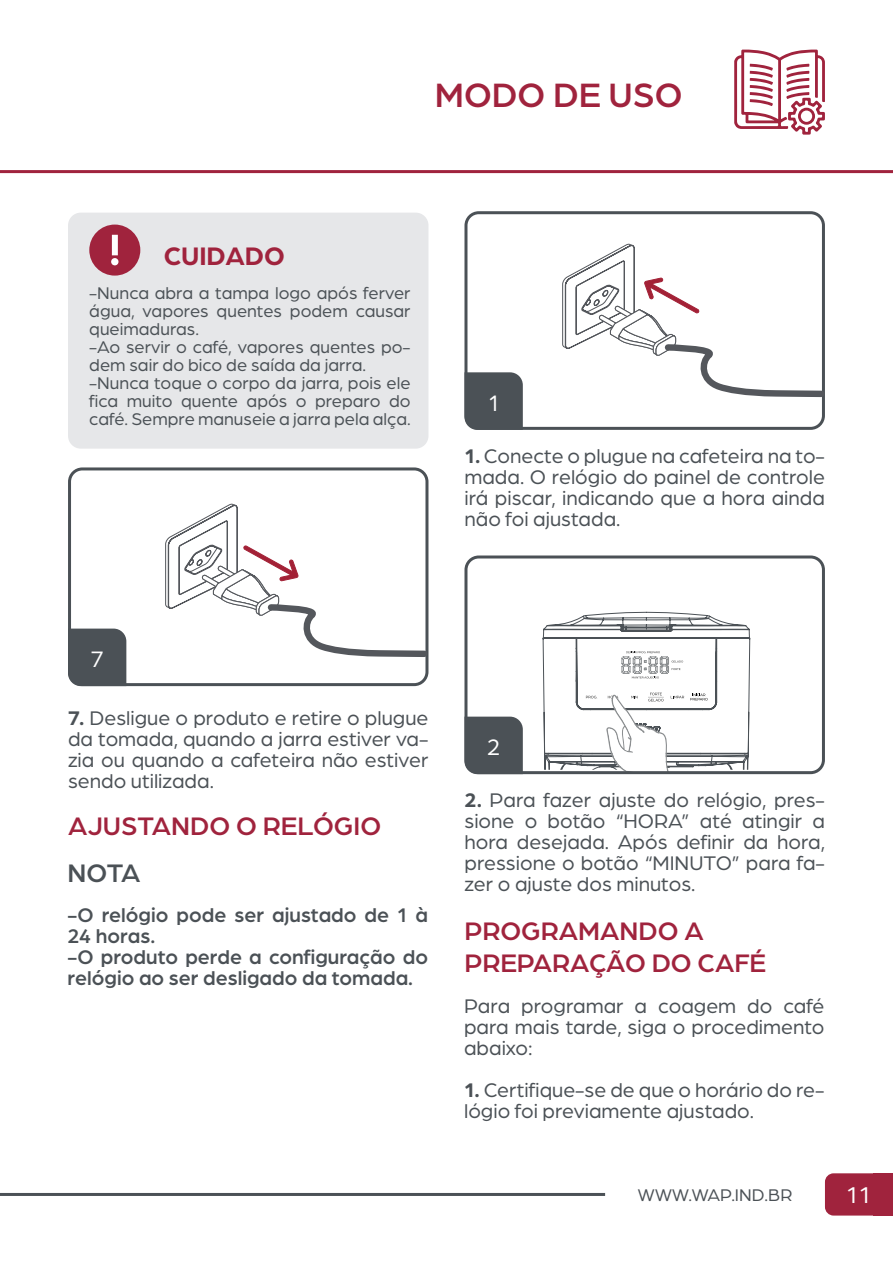
<style>
.page{position:relative;width:893px;height:1263px;background:#fff}
.page>*{position:absolute;margin:0;border:0;box-sizing:border-box;transform-origin:0 0}
.t1{font:500 36px "Arboria";color:#a0233d}
.t2{font:500 27px/32.4px "Arboria";color:#a0233d}
.t3{font:700 27px "Arboria";color:#a0233d}
.t4{font:500 27px "Arboria";color:#4b5156}
.t5{font:24px "Inter Face";color:#fff}
.t6{font:23.7px "Arboria";color:#fff}
.t7{font:21px/21px "Arboria";color:#4b5156;text-align:justify}
.t8{font:500 21px/21px "Arboria";color:#4b5156}
.t9{font:18px/18px "Arboria";color:#4b5156}
.s1{font-weight:700}
</style>
<div class="page">
<hr style="left:2px;top:170px;width:889px;height:3px;background:#a0233d">
<svg style="left:734px;top:50px;width:91px;height:85px"></svg>
<hr style="left:0;top:1193px;width:605px;height:3px;background:#4b5156">
<div style="left:825px;top:1173px;width:68px;height:42px;background:#a0233d"></div>
<div style="left:68px;top:213px;width:360px;height:236px;background:#e6e7e9;border-radius:13px"></div>
<div style="left:89px;top:225px;width:51px;height:51px;background:#a0233d;border-radius:50%"></div>
<svg style="left:111px;top:235px;width:7px;height:30px"></svg>
<div style="left:68px;top:467px;width:360px;height:219px;border:3px solid #4b5156;border-radius:13px"></div>
<div style="left:68px;top:629px;width:58px;height:57px;background:#4b5156"></div>
<div style="left:78px;top:647px;width:38px;height:20px;background:#4b5156"></div>
<div style="left:464px;top:211px;width:361px;height:219px;border:3px solid #4b5156;border-radius:13px"></div>
<svg style="left:464px;top:372px;width:59px;height:58px;background:#52585d"></svg>
<div style="left:474px;top:391px;width:39px;height:20px;background:#4b5156"></div>
<div style="left:468px;top:717px;width:55px;height:57px;background:#4b5156"></div>
<div style="left:474px;top:735px;width:39px;height:20px;background:#4b5156"></div>
<svg style="left:165px;top:504px;width:264px;height:156px"></svg>
<svg style="left:562px;top:244px;width:263px;height:156px"></svg>
<svg style="left:542px;top:611px;width:209px;height:164px"></svg>
<div style="left:464px;top:555px;width:361px;height:219px;border:3px solid #4b5156;border-radius:13px"></div>
<h1 class="t1" style="left:435px;top:71px;width:249px">MODO DE USO</h1>
<p class="t3" style="left:164px;top:238px;width:123px">CUIDADO</p>
<p class="t9" style="left:89px;top:283px;width:323px">-Nunca abra a tampa logo após ferver água, vapores quentes podem causar queimaduras.<br>-Ao servir o café, vapores quentes po&shy;dem sair do bico de saída da jarra. -Nunca toque o corpo da jarra, pois ele fica muito quente após o preparo do café. Sempre manuseie a jarra pela alça.</p>
<p class="t6" style="left:488px;top:387px;width:12px">1</p>
<p class="t7" style="left:464px;top:444px;width:362px"><span class="s1">1.</span> Conecte o plugue na cafeteira na to&shy;mada. O relógio do painel de controle irá piscar, indicando que a hora ainda não foi ajustada.</p>
<p class="t6" style="left:91px;top:644px;width:14px">7</p>
<p class="t7" style="left:68px;top:706px;width:362px"><span class="s1">7.</span> Desligue o produto e retire o plugue da tomada, quando a jarra estiver va&shy;zia ou quando a cafeteira não estiver sendo utilizada.</p>
<p class="t2" style="left:68px;top:809px;width:315px">AJUSTANDO O RELÓGIO</p>
<p class="t4" style="left:68px;top:855px;width:75px">NOTA</p>
<p class="t8" style="left:68px;top:903px;width:362px">-O relógio pode ser ajustado de 1 à<br>24 horas.<br>-O produto perde a configuração do relógio ao ser desligado da tomada.</p>
<p class="t6" style="left:487px;top:732px;width:15px">2</p>
<p class="t7" style="left:464px;top:789px;width:362px"><span class="s1">2.</span> Para fazer ajuste do relógio, pres&shy;sione o botão “HORA” até atingir a hora desejada. Após definir da hora, pressione o botão “MINUTO” para fa&shy;zer o ajuste dos minutos.</p>
<p class="t2" style="left:464px;top:913px;width:303px">PROGRAMANDO A<br>PREPARAÇÃO DO CAFÉ</p>
<p class="t7" style="left:464px;top:995px;width:362px">Para programar a coagem do café para mais tarde, siga o procedimento abaixo:</p>
<p class="t7" style="left:464px;top:1079px;width:362px"><span class="s1">1.</span> Certifique-se de que o horário do re&shy;lógio foi previamente ajustado.</p>
<p class="t9" style="left:638px;top:1185px;width:156px">WWW.WAP.IND.BR</p>
<p class="t5" style="left:846px;top:1181px;width:27px">11</p>
</div>
